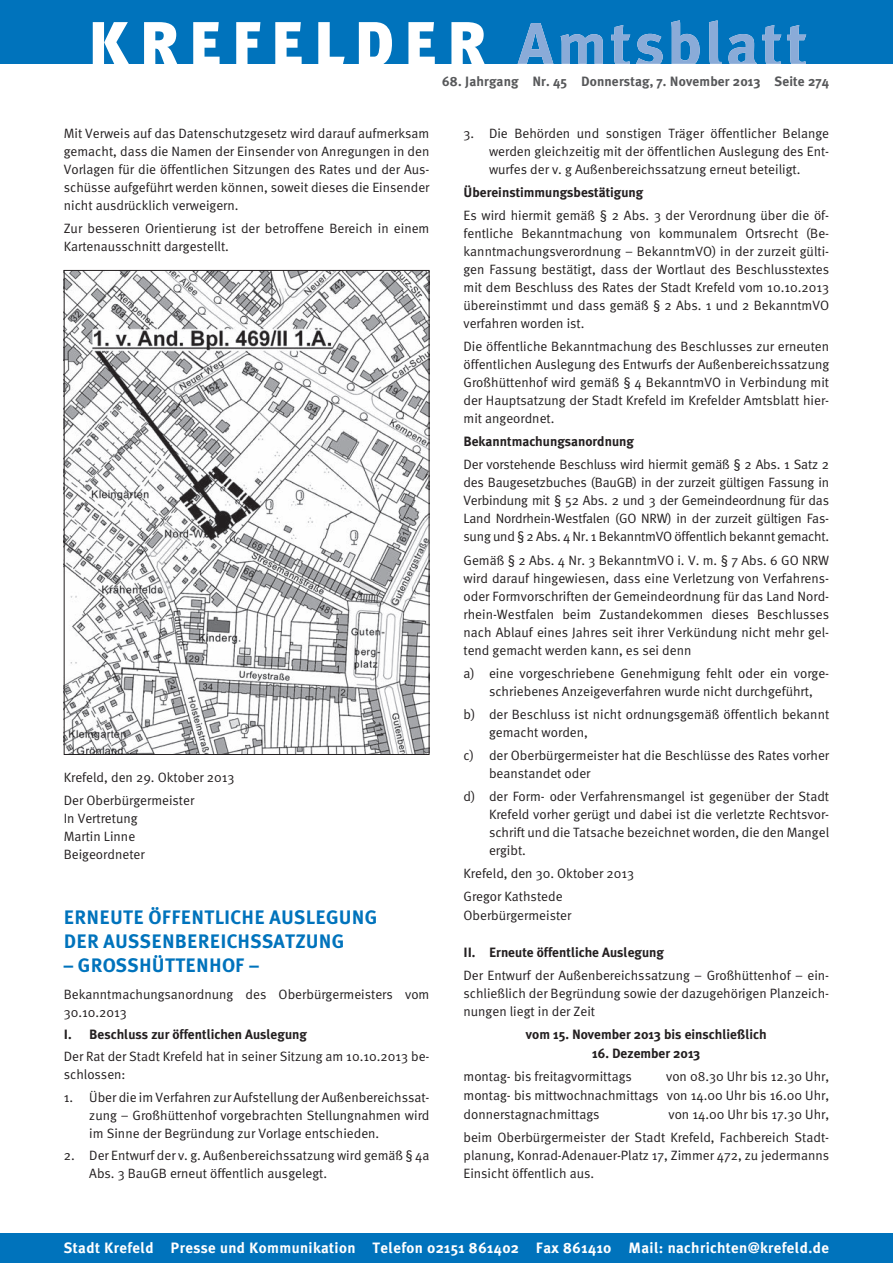
<style>
.page{position:relative;width:893px;height:1263px;background:#fff}
.page>*{position:absolute;margin:0;border:0;box-sizing:border-box;transform-origin:0 0}
.t1{font:700 19.5px/24px "Meta Plus";letter-spacing:.01em;color:#0073bc}
.t2{font:700 15px "Meta Plus";letter-spacing:.025em;color:#fff}
.t3{font:13.5px/18px "Meta Normal";color:#231f20}
.t4{font:700 13.5px "Meta Plus";color:#231f20}
.t5{font:700 13.5px "Meta Plus";letter-spacing:.01em;color:#57585a}
</style>
<div class="page">
<div style="left:0;top:0;width:893px;height:64px;background:#0073bc"></div>
<svg style="left:93px;top:22px;width:392px;height:42px"></svg>
<svg style="left:517px;top:20px;width:289px;height:44px"></svg>
<div style="left:0;top:1233px;width:893px;height:30px;background:#0073bc"></div>
<img style="left:66px;top:272px;width:361px;height:481px">
<p class="t5" style="left:442px;top:76px;width:388px">68. Jahrgang Nr. 45 Donnerstag, 7. November 2013 Seite 274</p>
<p class="t3" style="left:64px;top:124px;width:367px;text-align:justify">Mit Verweis auf das Datenschutzgesetz wird darauf aufmerksam gemacht, dass die Namen der Einsender von Anregungen in den Vorlagen für die öffentlichen Sitzungen des Rates und der Aus&shy;schüsse aufgeführt werden können, soweit dieses die Einsender nicht ausdrücklich verweigern.</p>
<p class="t3" style="left:64px;top:219px;width:367px">Zur besseren Orientierung ist der betroffene Bereich in einem<br>Kartenausschnitt dargestellt.</p>
<p class="t3" style="left:64px;top:766px;width:172px;line-height:22.2px">Krefeld, den 29. Oktober 2013<br>Der Oberbürgermeister</p>
<p class="t3" style="left:64px;top:809px;width:82px">In Vertretung<br>Martin Linne<br>Beigeordneter</p>
<h1 class="t1" style="left:64px;top:907px;width:315px">ERNEUTE ÖFFENTLICHE AUSLEGUNG<br>DER AUSSENBEREICHSSATZUNG</h1>
<h1 class="t1" style="left:64px;top:955px;width:196px">– GROSSHÜTTENHOF –</h1>
<p class="t3" style="left:64px;top:985px;width:367px">Bekanntmachungsanordnung des Oberbürgermeisters vom<br>30.10.2013</p>
<p class="t4" style="left:64px;top:1029px;width:245px">I. Beschluss zur öffentlichen Auslegung</p>
<p class="t3" style="left:64px;top:1047px;width:367px">Der Rat der Stadt Krefeld hat in seiner Sitzung am 10.10.2013 be&shy;schlossen:</p>
<p class="t3" style="left:89px;top:1088px;width:342px;text-align:justify;text-indent:-26px">1. Über die im Verfahren zur Aufstellung der Außenbereichssat&shy;zung – Großhüttenhof vorgebrachten Stellungnahmen wird im Sinne der Begründung zur Vorlage entschieden.</p>
<p class="t3" style="left:89px;top:1146px;width:342px;text-indent:-26px">2. Der Entwurf der v. g. Außenbereichssatzung wird gemäß § 4a<br>Abs. 3 BauGB erneut öffentlich ausgelegt.</p>
<p class="t3" style="left:489px;top:124px;width:342px;text-align:justify;text-indent:-26px">3. Die Behörden und sonstigen Träger öffentlicher Belange werden gleichzeitig mit der öffentlichen Auslegung des Ent&shy;wurfes der v. g Außenbereichssatzung erneut beteiligt.</p>
<p class="t4" style="left:463px;top:187px;width:181px">Übereinstimmungsbestätigung</p>
<p class="t3" style="left:463px;top:206px;width:367px;text-align:justify">Es wird hiermit gemäß § 2 Abs. 3 der Verordnung über die öf&shy;fentliche Bekanntmachung von kommunalem Ortsrecht (Be&shy;kanntmachungsverordnung – BekanntmVO) in der zurzeit gülti&shy;gen Fassung bestätigt, dass der Wortlaut des Beschlusstextes mit dem Beschluss des Rates der Stadt Krefeld vom 10.10.2013 übereinstimmt und dass gemäß § 2 Abs. 1 und 2 BekanntmVO verfahren worden ist.</p>
<p class="t3" style="left:463px;top:338px;width:367px;text-align:justify">Die öffentliche Bekanntmachung des Beschlusses zur erneuten öffentlichen Auslegung des Entwurfs der Außenbereichssatzung Großhüttenhof wird gemäß § 4 BekanntmVO in Verbindung mit der Hauptsatzung der Stadt Krefeld im Krefelder Amtsblatt hier&shy;mit angeordnet.</p>
<p class="t4" style="left:463px;top:436px;width:172px">Bekanntmachungsanordnung</p>
<p class="t3" style="left:463px;top:456px;width:367px;text-align:justify">Der vorstehende Beschluss wird hiermit gemäß § 2 Abs. 1 Satz 2 des Baugesetzbuches (BauGB) in der zurzeit gültigen Fassung in Verbindung mit § 52 Abs. 2 und 3 der Gemeindeordnung für das Land Nordrhein-Westfalen (GO NRW) in der zurzeit gültigen Fas&shy;sung und § 2 Abs. 4 Nr. 1 BekanntmVO öffentlich bekannt gemacht.</p>
<p class="t3" style="left:463px;top:551px;width:367px;text-align:justify">Gemäß § 2 Abs. 4 Nr. 3 BekanntmVO i. V. m. § 7 Abs. 6 GO NRW wird darauf hingewiesen, dass eine Verletzung von Verfahrens&shy;oder Formvorschriften der Gemeindeordnung für das Land Nord&shy;rhein-Westfalen beim Zustandekommen dieses Beschlusses nach Ablauf eines Jahres seit ihrer Verkündung nicht mehr gel&shy;tend gemacht werden kann, es sei denn</p>
<p class="t3" style="left:489px;top:664px;width:342px;text-indent:-26px">a) eine vorgeschriebene Genehmigung fehlt oder ein vorge&shy;schriebenes Anzeigeverfahren wurde nicht durchgeführt,</p>
<p class="t3" style="left:489px;top:705px;width:342px;text-indent:-26px">b) der Beschluss ist nicht ordnungsgemäß öffentlich bekannt gemacht worden,</p>
<p class="t3" style="left:489px;top:746px;width:342px;text-indent:-26px">c) der Oberbürgermeister hat die Beschlüsse des Rates vorher beanstandet oder</p>
<p class="t3" style="left:489px;top:787px;width:342px;text-align:justify;text-indent:-26px">d) der Form- oder Verfahrensmangel ist gegenüber der Stadt Krefeld vorher gerügt und dabei ist die verletzte Rechtsvor&shy;schrift und die Tatsache bezeichnet worden, die den Mangel ergibt.</p>
<p class="t3" style="left:463px;top:861px;width:172px;line-height:23.1px">Krefeld, den 30. Oktober 2013<br>Gregor Kathstede</p>
<p class="t3" style="left:463px;top:906px;width:109px">Oberbürgermeister</p>
<p class="t4" style="left:463px;top:947px;width:202px">II. Erneute öffentliche Auslegung</p>
<p class="t3" style="left:463px;top:966px;width:367px;text-align:justify">Der Entwurf der Außenbereichssatzung – Großhüttenhof – ein&shy;schließlich der Begründung sowie der dazugehörigen Planzeich&shy;nungen liegt in der Zeit</p>
<p class="t4" style="left:526px;top:1029px;width:242px">vom 15. November 2013 bis einschließlich</p>
<p class="t4" style="left:592px;top:1048px;width:110px">16. Dezember 2013</p>
<p class="t3" style="left:463px;top:1067px;width:170px">montag- bis freitagvormittags</p>
<p class="t3" style="left:463px;top:1067px;width:367px;line-height:18.8px;text-align:justify;text-indent:203px">von 08.30 Uhr bis 12.30 Uhr, montag- bis mittwochnachmittags von 14.00 Uhr bis 16.00 Uhr, donnerstagnachmittags</p>
<p class="t3" style="left:463px;top:1102px;width:367px;line-height:23.1px;text-align:right">von 14.00 Uhr bis 17.30 Uhr,<br>beim Oberbürgermeister der Stadt Krefeld, Fachbereich Stadt-</p>
<p class="t3" style="left:463px;top:1146px;width:367px">planung, Konrad-Adenauer-Platz 17, Zimmer 472, zu jedermanns<br>Einsicht öffentlich aus.</p>
<p class="t2" style="left:64px;top:1242px;width:767px">Stadt Krefeld Presse und Kommunikation Telefon 02151 861402 Fax 861410 Mail: nachrichten@krefeld.de</p>
</div>
